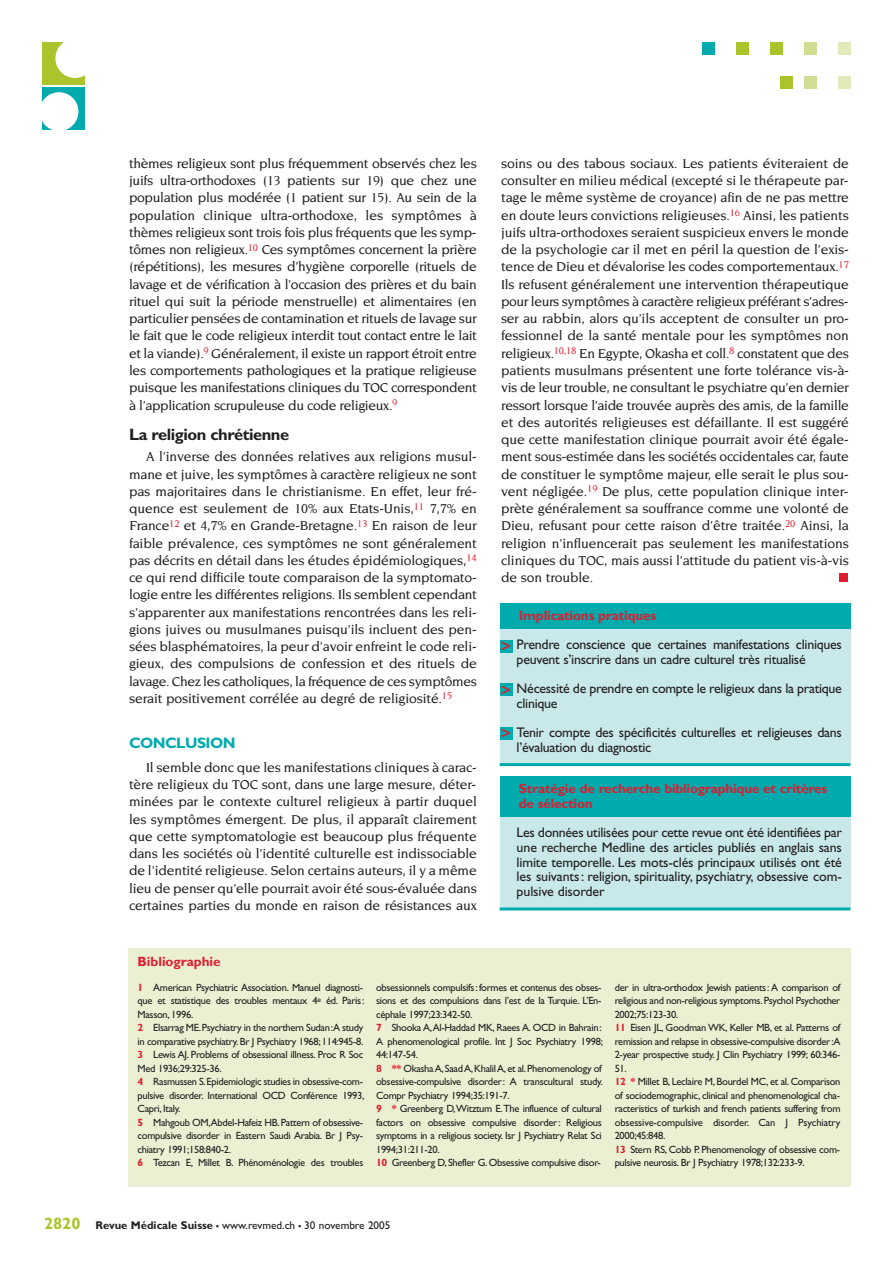
<style>
.page{position:relative;width:893px;height:1263px;background:#fff}
.page>*{position:absolute;margin:0;border:0;box-sizing:border-box;transform-origin:0 0}
.t1{font:700 16.5px "Gill Sans";letter-spacing:-.03em;color:#231f20}
.t2{font:16.2px "Insignia";color:#db1f31}
.t3{font:700 15.15px "Gill Sans";letter-spacing:-.035em;color:#00aaad}
.t4{font:500 13.95px/17.2px "Novarese";letter-spacing:-.01em;color:#231f20;text-align:justify}
.t5{font:13.95px/14.7px "Gill Sans";letter-spacing:-.02em;color:#231f20}
.t6{font:700 13.5px/15px "Gill Sans";letter-spacing:-.01em;color:#db1f31}
.t7{font:11.25px "Gill Sans";color:#231f20}
.t8{font:10.5px/13.5px "Gill Sans";letter-spacing:-.03em;color:#231f20}
.s1{font-weight:700;color:#db1f31}
.s2{font-weight:700;font-size:16.5px;color:#acc42b}
.s3{font-weight:700}
.s4{font-weight:700;font-size:16.5px}
</style>
<div class="page">
<div style="left:838px;top:43px;width:12px;height:12px;background:#e2eabc"></div>
<div style="left:804px;top:43px;width:12px;height:12px;background:#d2dd93"></div>
<div style="left:770px;top:43px;width:12px;height:12px;background:#acc42b"></div>
<div style="left:736px;top:43px;width:12px;height:12px;background:#acc42b"></div>
<div style="left:702px;top:43px;width:12px;height:12px;background:#00aaad"></div>
<div style="left:838px;top:77px;width:12px;height:12px;background:#e2eabc"></div>
<div style="left:804px;top:77px;width:12px;height:12px;background:#d2dd93"></div>
<div style="left:780px;top:77px;width:13px;height:12px;background:#acc42b"></div>
<div style="left:839px;top:573px;width:8px;height:9px;background:#db1f31"></div>
<div style="left:43px;top:43px;width:42px;height:42px;background:#acc42b"></div>
<div style="left:55px;top:39px;width:40px;height:39px;background:#fff;border-radius:50%"></div>
<div style="left:43px;top:87px;width:42px;height:43px;background:#00aaad"></div>
<div style="left:40px;top:92px;width:38px;height:39px;background:#fff;border-radius:50%"></div>
<div style="left:500px;top:628px;width:350px;height:137px;background:#c8e8ea"></div>
<div style="left:500px;top:603px;width:350px;height:25px;background:#00aaad"></div>
<hr style="left:500px;top:763px;width:350px;height:3px;background:#00aaad">
<div style="left:500px;top:727px;width:12px;height:13px;background:#00aaad"></div>
<div style="left:500px;top:683px;width:12px;height:13px;background:#00aaad"></div>
<div style="left:500px;top:640px;width:12px;height:13px;background:#00aaad"></div>
<div style="left:500px;top:817px;width:350px;height:92px;background:#c8e8ea"></div>
<div style="left:500px;top:776px;width:350px;height:41px;background:#00aaad"></div>
<hr style="left:500px;top:907px;width:350px;height:3px;background:#00aaad">
<div style="left:128px;top:948px;width:722px;height:238px;background:#ebf0d2"></div>
<p class="t4" style="left:129px;top:155px;width:349px">thèmes religieux sont plus fréquemment observés chez les juifs ultra-orthodoxes (13 patients sur 19) que chez une population plus modérée (1 patient sur 15). Au sein de la population clinique ultra-orthodoxe, les symptômes à thèmes religieux sont trois fois plus fréquents que les symp&shy;tômes non religieux.<sup>10</sup> Ces symptômes concernent la prière (répétitions), les mesures d’hygiène corporelle (rituels de lavage et de vérification à l’occasion des prières et du bain rituel qui suit la période menstruelle) et alimentaires (en particulier pensées de contamination et rituels de lavage sur le fait que le code religieux interdit tout contact entre le lait et la viande).<sup>9</sup> Généralement, il existe un rapport étroit entre les comportements pathologiques et la pratique religieuse puisque les manifestations cliniques du TOC correspondent à l’application scrupuleuse du code religieux.<sup>9</sup></p>
<p class="t1" style="left:129px;top:428px;width:162px">La religion chrétienne</p>
<p class="t4" style="left:129px;top:449px;width:349px;text-indent:17px">A l’inverse des données relatives aux religions musul&shy;mane et juive, les symptômes à caractère religieux ne sont pas majoritaires dans le christianisme. En effet, leur fré&shy;quence est seulement de 10% aux Etats-Unis,<sup>11</sup> 7,7% en France<sup>12</sup> et 4,7% en Grande-Bretagne.<sup>13</sup> En raison de leur faible prévalence, ces symptômes ne sont généralement pas décrits en détail dans les études épidémiologiques,<sup>14 </sup>ce qui rend difficile toute comparaison de la symptomato&shy;logie entre les différentes religions. Ils semblent cependant s’apparenter aux manifestations rencontrées dans les reli&shy;gions juives ou musulmanes puisqu’ils incluent des pen&shy;sées blasphématoires, la peur d’avoir enfreint le code reli&shy;gieux, des compulsions de confession et des rituels de lavage. Chez les catholiques, la fréquence de ces symptômes serait positivement corrélée au degré de religiosité.<sup>15</sup></p>
<p class="t3" style="left:129px;top:737px;width:108px">CONCLUSION</p>
<p class="t4" style="left:129px;top:759px;width:349px;text-indent:17px">Il semble donc que les manifestations cliniques à carac&shy;tère religieux du TOC sont, dans une large mesure, déter&shy;minées par le contexte culturel religieux à partir duquel les symptômes émergent. De plus, il apparaît clairement que cette symptomatologie est beaucoup plus fréquente dans les sociétés où l’identité culturelle est indissociable de l’identité religieuse. Selon certains auteurs, il y a même lieu de penser qu’elle pourrait avoir été sous-évaluée dans certaines parties du monde en raison de résistances aux</p>
<p class="t6" style="left:138px;top:955px;width:85px">Bibliographie</p>
<p class="t4" style="left:501px;top:155px;width:349px">soins ou des tabous sociaux. Les patients éviteraient de consulter en milieu médical (excepté si le thérapeute par&shy;tage le même système de croyance) afin de ne pas mettre en doute leurs convictions religieuses.<sup>16</sup> Ainsi, les patients juifs ultra-orthodoxes seraient suspicieux envers le monde de la psychologie car il met en péril la question de l’exis&shy;tence de Dieu et dévalorise les codes comportementaux.<sup>17<br></sup>Ils refusent généralement une intervention thérapeutique pour leurs symptômes à caractère religieux préférant s’adres&shy;ser au rabbin, alors qu’ils acceptent de consulter un pro&shy;fessionnel de la santé mentale pour les symptômes non religieux.<sup>10,18</sup> En Egypte, Okasha et coll.<sup>8</sup> constatent que des patients musulmans présentent une forte tolérance vis-à&shy;vis de leur trouble, ne consultant le psychiatre qu’en dernier ressort lorsque l’aide trouvée auprès des amis, de la famille et des autorités religieuses est défaillante. Il est suggéré que cette manifestation clinique pourrait avoir été égale&shy;ment sous-estimée dans les sociétés occidentales car, faute de constituer le symptôme majeur, elle serait le plus sou&shy;vent négligée.<sup>19</sup> De plus, cette population clinique inter&shy;prète généralement sa souffrance comme une volonté de Dieu, refusant pour cette raison d’être traitée.<sup>20</sup> Ainsi, la religion n’influencerait pas seulement les manifestations cliniques du TOC, mais aussi l’attitude du patient vis-à-vis de son trouble.</p>
<p class="t6" style="left:519px;top:609px;width:139px">Implications pratiques</p>
<p class="t5" style="left:517px;top:638px;width:327px">Prendre conscience que certaines manifestations cliniques peuvent s’inscrire dans un cadre culturel très ritualisé</p>
<p class="t5" style="left:517px;top:682px;width:327px">Nécessité de prendre en compte le religieux dans la pratique clinique</p>
<p class="t5" style="left:517px;top:727px;width:327px">Tenir compte des spécificités culturelles et religieuses dans l’évaluation du diagnostic</p>
<p class="t2" style="left:501px;top:637px;width:11px">&gt;</p>
<p class="t2" style="left:501px;top:680px;width:11px">&gt;</p>
<p class="t2" style="left:501px;top:724px;width:11px">&gt;</p>
<p class="t6" style="left:519px;top:782px;width:310px">Stratégie de recherche bibliographique et critères de sélection</p>
<p class="t5" style="left:517px;top:827px;width:327px;text-align:justify">Les données utilisées pour cette revue ont été identifiées par une recherche Medline des articles publiés en anglais sans limite temporelle. Les mots-clés principaux utilisés ont été les suivants: religion, spirituality, psychiatry, obsessive com&shy;pulsive disorder</p>
<p class="t8" style="left:138px;top:982px;width:228px"><span class="s1">1</span> American Psychiatric Association. Manuel diagnosti&shy;que et statistique des troubles mentaux 4<sup>e</sup> éd. Paris:<br>Masson, 1996.<br><span class="s1">2</span> Elsarrag ME.Psychiatry in the northern Sudan:A study in comparative psychiatry.Br J Psychiatry 1968;114:945-8.<br><span class="s1">3</span> Lewis AJ. Problems of obsessional illness. Proc R Soc Med 1936;29:325-36.<br><span class="s1">4</span> Rasmussen S.Epidemiologic studies in obsessive-com&shy;pulsive disorder. International OCD Conférence 1993, Capri, Italy.<br><span class="s1">5</span> Mahgoub OM,Abdel-Hafeiz HB.Pattern of obsessive&shy;compulsive disorder in Eastern Saudi Arabia. Br J Psy&shy;chiatry 1991;158:840-2.<br><span class="s1">6</span> Tezcan E, Millet B. Phénoménologie des troubles</p>
<p class="t8" style="left:376px;top:982px;width:228px">obsessionnels compulsifs: formes et contenus des obses&shy;sions et des compulsions dans l’est de la Turquie. L’En&shy;céphale 1997;23:342-50.<br><span class="s1">7</span> Shooka A,Al-Haddad MK, Raees A. OCD in Bahrain:<br>A phenomenological profile. Int J Soc Psychiatry 1998; 44:147-54.<br><span class="s1">8 **</span> OkashaA,SaadA,KhalilA,et al.Phenomenology of obsessive-compulsive disorder: A transcultural study.<br>Compr Psychiatry 1994;35:191-7.<br><span class="s1">9 *</span> Greenberg D,Witztum E.The influence of cultural factors on obsessive compulsive disorder: Religious symptoms in a religious society. Isr J Psychiatry Relat Sci 1994;31:211-20.<br><span class="s1">10</span> Greenberg D, Shefler G. Obsessive compulsive disor-</p>
<p class="t8" style="left:615px;top:982px;width:227px">der in ultra-orthodox Jewish patients: A comparison of religious and non-religious symptoms.Psychol Psychother 2002;75:123-30.<br><span class="s1">11</span> Eisen JL, Goodman WK, Keller MB, et al. Patterns of remission and relapse in obsessive-compulsive disorder:A 2-year prospective study. J Clin Psychiatry 1999; 60:346- 51.<br><span class="s1">12 *</span> Millet B, Leclaire M, Bourdel MC, et al. Comparison of sociodemographic, clinical and phenomenological cha&shy;racteristics of turkish and french patients suffering from obsessive-compulsive disorder. Can J Psychiatry 2000;45:848.<br><span class="s1">13</span> Stern RS, Cobb P. Phenomenology of obsessive com&shy;pulsive neurosis. Br J Psychiatry 1978;132:233-9.</p>
<p class="t7" style="left:44px;top:1221px;width:348px"><span class="s2">2820</span> <span class="s3">Revue Médicale Suisse</span> <span class="s4">–</span> www.revmed.ch <span class="s4">–</span> 30 novembre 2005</p>
</div>
